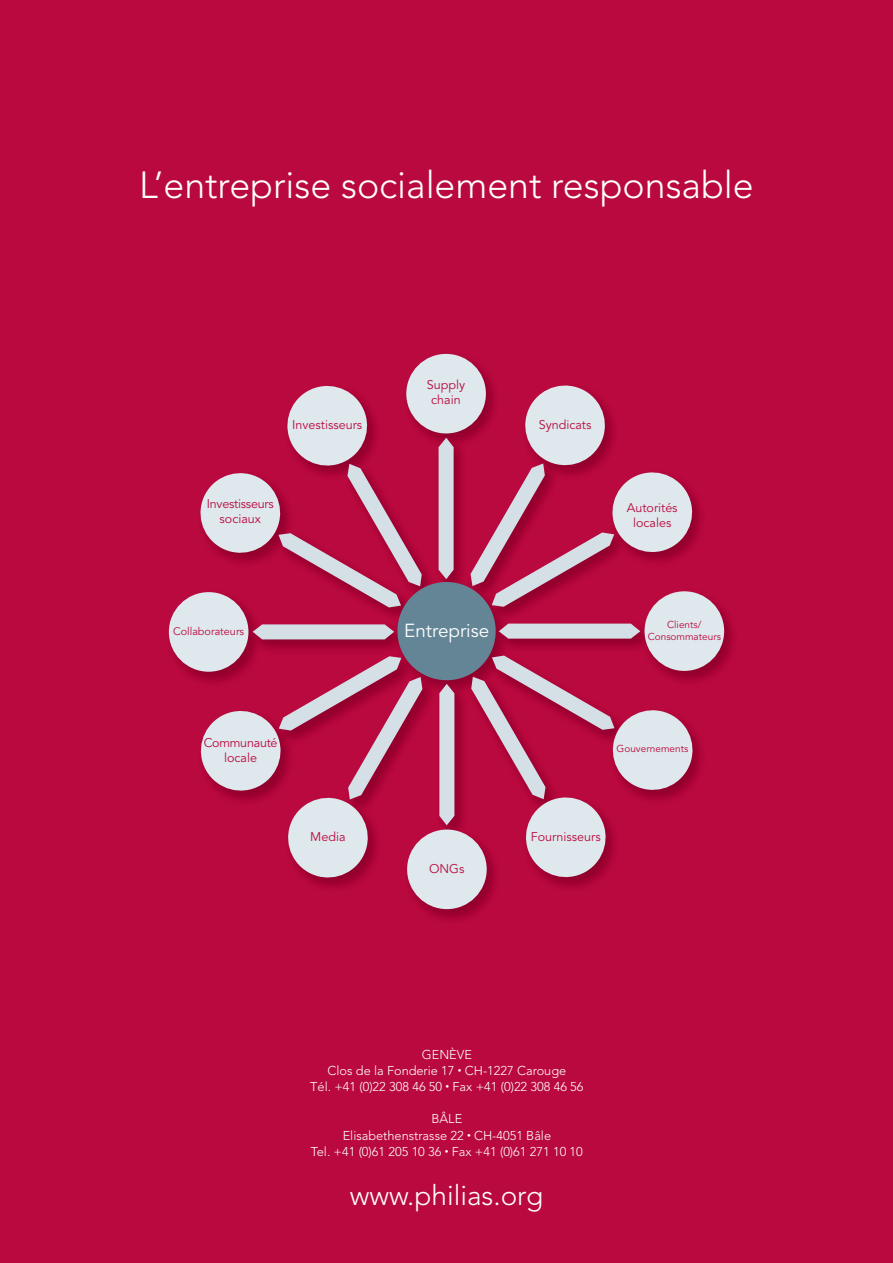
<style>
.page{position:relative;width:893px;height:1263px;background:#ba093e}
.page>*{position:absolute;margin:0;border:0;box-sizing:border-box;transform-origin:0 0}
.t1{font:300 37.5px "Avenir";color:#fff}
.t2{font:300 27.9px "Avenir";color:#fff}
.t3{font:18.75px "Avenir";color:#fff}
.t4{font:300 12.75px/16.2px "Avenir";color:#fff;text-align:center}
.t5{font:12.6px/15px "Avenir";color:#ba093e;text-align:center}
.t6{font:12.6px/15px "Avenir";letter-spacing:-.02em;color:#ba093e;text-align:center}
.t7{font:10.8px "Avenir";color:#ba093e}
.t8{font:10.05px/12px "Avenir";color:#ba093e;text-align:center}
</style>
<div class="page">
<img style="left:168px;top:353px;width:565px;height:566px">
<div style="left:397px;top:582px;width:99px;height:98px;background:#638595;border-radius:50%"></div>
<div style="left:644px;top:591px;width:80px;height:80px;background:#dfe8ec;border-radius:50%"></div>
<svg style="left:499px;top:624px;width:141px;height:15px;background:#cfccd6"></svg>
<svg style="left:471px;top:380px;width:227px;height:227px"></svg>
<div style="left:406px;top:354px;width:80px;height:79px;background:#dfe8ec;border-radius:50%"></div>
<svg style="left:439px;top:438px;width:15px;height:141px;background:#cfccd6"></svg>
<svg style="left:195px;top:380px;width:227px;height:227px"></svg>
<div style="left:169px;top:592px;width:79px;height:80px;background:#dfe8ec;border-radius:50%"></div>
<svg style="left:253px;top:624px;width:141px;height:15px;background:#d0cbd6"></svg>
<svg style="left:195px;top:656px;width:227px;height:227px"></svg>
<div style="left:407px;top:829px;width:80px;height:80px;background:#dfe8ec;border-radius:50%"></div>
<svg style="left:439px;top:684px;width:15px;height:141px;background:#d0cbd6"></svg>
<svg style="left:471px;top:655px;width:227px;height:228px"></svg>
<h1 class="t1" style="left:139px;top:170px;width:616px">L’entreprise socialement responsable</h1>
<p class="t5" style="left:292px;top:419px;width:71px">Investisseurs</p>
<p class="t6" style="left:207px;top:498px;width:68px">Investisseurs sociaux</p>
<p class="t7" style="left:173px;top:627px;width:73px">Collaborateurs</p>
<p class="t6" style="left:204px;top:737px;width:75px">Communauté locale</p>
<p class="t5" style="left:310px;top:830px;width:37px">Media</p>
<p class="t5" style="left:427px;top:379px;width:40px">Supply chain</p>
<h3 class="t3" style="left:404px;top:623px;width:86px">Entreprise</h3>
<p class="t5" style="left:429px;top:862px;width:37px">ONGs</p>
<p class="t5" style="left:539px;top:418px;width:54px">Syndicats</p>
<p class="t5" style="left:627px;top:502px;width:52px">Autorités locales</p>
<p class="t8" style="left:648px;top:619px;width:75px">Clients/<br>Consommateurs</p>
<p class="t8" style="left:617px;top:744px;width:73px">Gouvernements</p>
<p class="t5" style="left:531px;top:830px;width:71px">Fournisseurs</p>
<p class="t4" style="left:310px;top:1047px;width:275px">GENÈVE<br>Clos de la Fonderie 17 <sup>•</sup> CH-1227 Carouge<br>Tél. +41 (0)22 308 46 50 <sup>•</sup> Fax +41 (0)22 308 46 56</p>
<p class="t4" style="left:311px;top:1112px;width:273px">BÂLE<br>Elisabethenstrasse 22 <sup>•</sup> CH-4051 Bâle<br>Tel. +41 (0)61 205 10 36 <sup>•</sup> Fax +41 (0)61 271 10 10</p>
<h2 class="t2" style="left:350px;top:1184px;width:195px">www.philias.org</h2>
</div>
